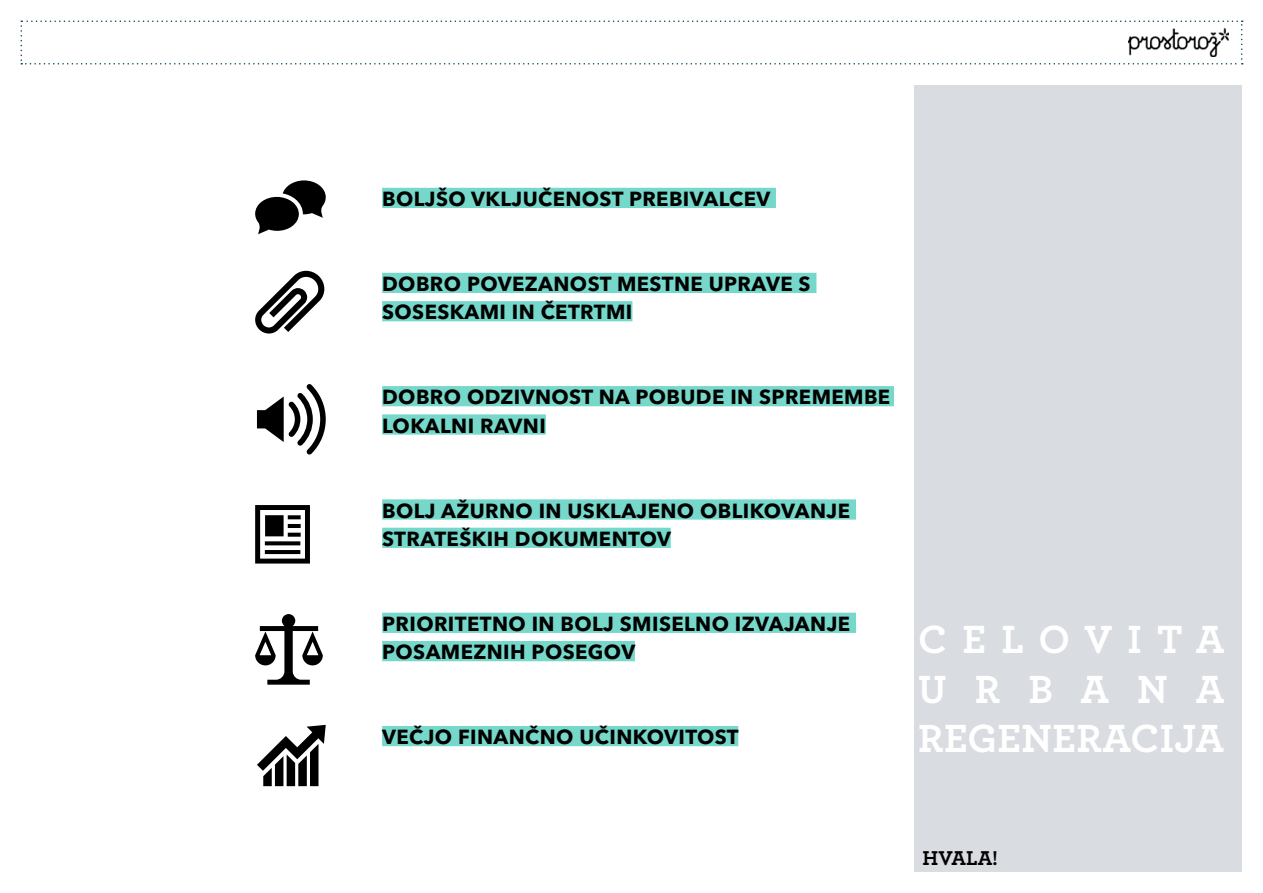
<style>
.page{position:relative;width:1263px;height:893px;background:#fff}
.page>*{position:absolute;margin:0;border:0;box-sizing:border-box;transform-origin:0 0}
.t1{font:700 41.25px/49.5px "Archer";letter-spacing:.32em;color:#fff;text-align:justify}
.t2{font:700 21px "Archer";color:#000}
.t3{font:700 20.25px/28.3px "Avenir Next LT Pro";letter-spacing:.02em;color:#000}
</style>
<div class="page">
<div style="left:914px;top:85px;width:328px;height:787px;background:#d9dce0"></div>
<svg style="left:21px;top:21px;width:1222px;height:44px"></svg>
<img style="left:1128px;top:29px;width:101px;height:27px">
<div style="left:382px;top:188px;width:394px;height:20px;background:#76d8ca"></div>
<div style="left:382px;top:273px;width:434px;height:20px;background:#76d8ca"></div>
<div style="left:382px;top:301px;width:250px;height:20px;background:#76d8ca"></div>
<div style="left:382px;top:386px;width:511px;height:20px;background:#76d8ca"></div>
<div style="left:382px;top:414px;width:164px;height:21px;background:#76d8ca"></div>
<div style="left:382px;top:499px;width:474px;height:21px;background:#76d8ca"></div>
<div style="left:382px;top:528px;width:289px;height:20px;background:#76d8ca"></div>
<div style="left:382px;top:613px;width:474px;height:20px;background:#76d8ca"></div>
<div style="left:382px;top:641px;width:253px;height:20px;background:#76d8ca"></div>
<div style="left:382px;top:726px;width:356px;height:20px;background:#76d8ca"></div>
<svg style="left:255px;top:271px;width:69px;height:63px"></svg>
<svg style="left:255px;top:180px;width:71px;height:54px"></svg>
<svg style="left:257px;top:384px;width:69px;height:71px"></svg>
<svg style="left:255px;top:505px;width:55px;height:59px"></svg>
<svg style="left:257px;top:725px;width:69px;height:61px"></svg>
<svg style="left:255px;top:614px;width:68px;height:71px"></svg>
<p class="t3" style="left:382px;top:185px;width:390px">BOLJŠO VKLJUČENOST PREBIVALCEV</p>
<p class="t3" style="left:382px;top:270px;width:430px">DOBRO POVEZANOST MESTNE UPRAVE S<br>SOSESKAMI IN ČETRTMI</p>
<p class="t3" style="left:382px;top:383px;width:547px">DOBRO ODZIVNOST NA POBUDE IN SPREMEMBE NA<br>LOKALNI RAVNI</p>
<p class="t3" style="left:382px;top:496px;width:469px">BOLJ AŽURNO IN USKLAJENO OBLIKOVANJE<br>STRATEŠKIH DOKUMENTOV</p>
<p class="t3" style="left:382px;top:609px;width:469px">PRIORITETNO IN BOLJ SMISELNO IZVAJANJE<br>POSAMEZNIH POSEGOV</p>
<p class="t3" style="left:382px;top:723px;width:358px">VEČJO FINANČNO UČINKOVITOST</p>
<h1 class="t1" style="left:918px;top:612px;width:308px">CELOVITA URBANA REGENERACIJA</h1>
<p class="t2" style="left:922px;top:842px;width:77px">HVALA!</p>
</div>
